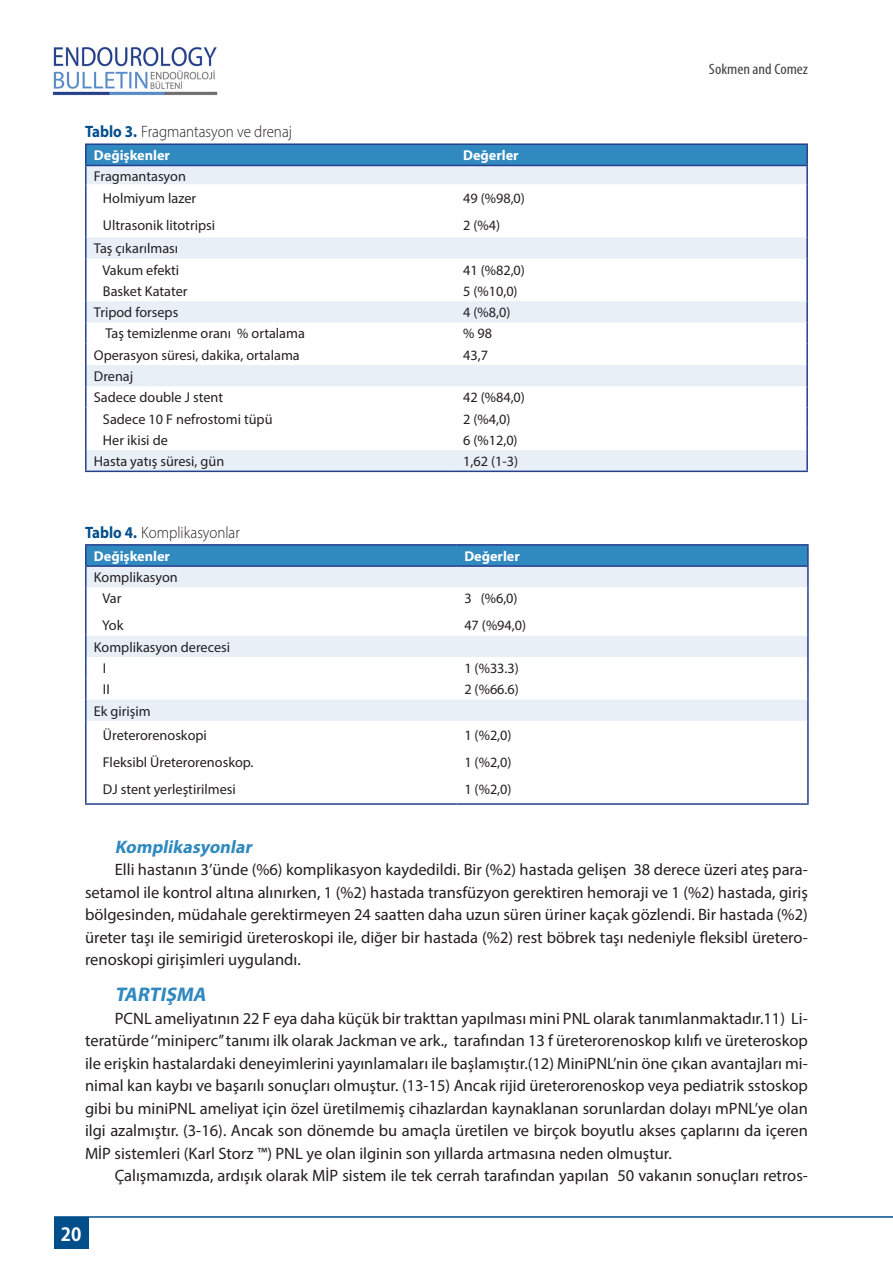
<style>
.page{position:relative;width:893px;height:1263px;background:#fff}
.page>*{position:absolute;margin:0;border:0;box-sizing:border-box;transform-origin:0 0}
.t1{font:italic 700 19.8px "Myriad Pro";color:#3089bf}
.t2{font:italic 700 18.15px "Myriad Pro";color:#3089bf}
.t3{font:700 18px "Koz Go Pr 6 N";color:#fff}
.t4{font:16.5px/22.5px "Myriad Pro";color:#231f20;text-align:justify}
.t5{font:300 16.5px "Myriad Pro";color:#231f20;scale:.91 1}
.t6{font:condensed 15px "Myriad Pro";color:#444445;scale:1.1 1}
.t7{font:14.25px/27px "Myriad Pro";color:#231f20}
.t8{font:700 14.25px "Myriad Pro";color:#fff}
.s1{font-weight:700;color:#004e8a}
</style>
<div class="page">
<img style="left:52px;top:47px;width:166px;height:49px">
<div style="left:54px;top:1217px;width:34px;height:32px;background:#004e8a"></div>
<hr style="left:54px;top:1216px;width:839px;height:2px;background:#004e8a">
<svg style="left:87px;top:237px;width:719px;height:234px"></svg>
<hr style="left:85px;top:143px;width:370px;height:2px;background:#253f8e">
<hr style="left:455px;top:143px;width:353px;height:2px;background:#253f8e">
<svg style="left:85px;top:144px;width:723px;height:40px;background:#80b1d4"></svg>
<hr style="left:85px;top:184px;width:2px;height:53px;background:#253f8e">
<hr style="left:806px;top:184px;width:2px;height:53px;background:#253f8e">
<hr style="left:85px;top:237px;width:2px;height:22px;background:#253f8e">
<hr style="left:806px;top:237px;width:2px;height:22px;background:#253f8e">
<hr style="left:85px;top:259px;width:2px;height:21px;background:#253f8e">
<hr style="left:806px;top:259px;width:2px;height:21px;background:#253f8e">
<hr style="left:85px;top:280px;width:2px;height:21px;background:#253f8e">
<hr style="left:806px;top:280px;width:2px;height:21px;background:#253f8e">
<hr style="left:85px;top:301px;width:2px;height:21px;background:#253f8e">
<hr style="left:806px;top:301px;width:2px;height:21px;background:#253f8e">
<hr style="left:85px;top:322px;width:2px;height:22px;background:#253f8e">
<hr style="left:806px;top:322px;width:2px;height:22px;background:#253f8e">
<hr style="left:85px;top:344px;width:2px;height:21px;background:#253f8e">
<hr style="left:806px;top:344px;width:2px;height:21px;background:#253f8e">
<hr style="left:85px;top:365px;width:2px;height:21px;background:#253f8e">
<hr style="left:806px;top:365px;width:2px;height:21px;background:#253f8e">
<hr style="left:85px;top:386px;width:2px;height:22px;background:#253f8e">
<hr style="left:806px;top:386px;width:2px;height:22px;background:#253f8e">
<hr style="left:85px;top:408px;width:2px;height:21px;background:#253f8e">
<hr style="left:806px;top:408px;width:2px;height:21px;background:#253f8e">
<hr style="left:85px;top:429px;width:2px;height:21px;background:#253f8e">
<hr style="left:806px;top:429px;width:2px;height:21px;background:#253f8e">
<hr style="left:85px;top:450px;width:2px;height:21px;background:#253f8e">
<hr style="left:806px;top:450px;width:2px;height:21px;background:#253f8e">
<hr style="left:85px;top:471px;width:370px;height:1px;background:#253f8e">
<hr style="left:455px;top:471px;width:353px;height:1px;background:#253f8e">
<svg style="left:87px;top:567px;width:720px;height:154px"></svg>
<hr style="left:85px;top:565px;width:371px;height:2px;background:#253f8e">
<hr style="left:456px;top:565px;width:353px;height:2px;background:#253f8e">
<hr style="left:85px;top:544px;width:371px;height:2px;background:#253f8e">
<hr style="left:456px;top:544px;width:353px;height:2px;background:#253f8e">
<svg style="left:85px;top:545px;width:724px;height:21px;background:#2f84bb"></svg>
<hr style="left:85px;top:567px;width:2px;height:20px;background:#253f8e">
<hr style="left:807px;top:567px;width:2px;height:20px;background:#253f8e">
<hr style="left:85px;top:587px;width:2px;height:49px;background:#253f8e">
<hr style="left:807px;top:587px;width:2px;height:49px;background:#253f8e">
<hr style="left:85px;top:636px;width:2px;height:21px;background:#253f8e">
<hr style="left:807px;top:636px;width:2px;height:21px;background:#253f8e">
<hr style="left:85px;top:657px;width:2px;height:21px;background:#253f8e">
<hr style="left:807px;top:657px;width:2px;height:21px;background:#253f8e">
<hr style="left:85px;top:678px;width:2px;height:21px;background:#253f8e">
<hr style="left:807px;top:678px;width:2px;height:21px;background:#253f8e">
<hr style="left:85px;top:699px;width:2px;height:22px;background:#253f8e">
<hr style="left:807px;top:699px;width:2px;height:22px;background:#253f8e">
<hr style="left:85px;top:721px;width:2px;height:82px;background:#253f8e">
<hr style="left:807px;top:721px;width:2px;height:82px;background:#253f8e">
<hr style="left:85px;top:803px;width:371px;height:2px;background:#253f8e">
<hr style="left:456px;top:803px;width:353px;height:2px;background:#253f8e">
<p class="t5" style="left:85px;top:122px;width:229px"><span class="s1">Tablo 3.</span> Fragmantasyon ve drenaj</p>
<p class="t8" style="left:94px;top:146px;width:78px">Değişkenler</p>
<p class="t8" style="left:463px;top:146px;width:57px">Değerler</p>
<p class="t7" style="left:103px;top:165px;width:95px;line-height:22px;text-indent:-9px">Fragmantasyon<br>Holmiyum lazer</p>
<p class="t7" style="left:103px;top:211px;width:114px">Ultrasonik litotripsi</p>
<p class="t7" style="left:463px;top:184px;width:63px">49 (%98,0)<br>2 (%4)</p>
<p class="t7" style="left:94px;top:238px;width:87px;line-height:21.3px;text-align:right">Taş çıkarılması<br>Vakum efekti</p>
<p class="t7" style="left:463px;top:256px;width:63px">41 (%82,0)</p>
<p class="t7" style="left:103px;top:277px;width:86px">Basket Katater</p>
<p class="t7" style="left:463px;top:277px;width:56px">5 (%10,0)</p>
<p class="t7" style="left:94px;top:299px;width:86px">Tripod forseps</p>
<p class="t7" style="left:463px;top:299px;width:49px">4 (%8,0)</p>
<p class="t7" style="left:105px;top:320px;width:201px">Taş temizlenme oranı % ortalama</p>
<p class="t7" style="left:463px;top:320px;width:30px">% 98</p>
<p class="t7" style="left:94px;top:341px;width:207px">Operasyon süresi, dakika, ortalama</p>
<p class="t7" style="left:463px;top:341px;width:26px">43,7</p>
<p class="t7" style="left:94px;top:365px;width:131px;line-height:21.3px">Drenaj<br>Sadece double J stent</p>
<p class="t7" style="left:463px;top:384px;width:63px">42 (%84,0)</p>
<p class="t7" style="left:103px;top:405px;width:171px">Sadece 10 F nefrostomi tüpü</p>
<p class="t7" style="left:463px;top:405px;width:49px">2 (%4,0)</p>
<p class="t7" style="left:103px;top:426px;width:66px">Her ikisi de</p>
<p class="t7" style="left:463px;top:426px;width:56px">6 (%12,0)</p>
<p class="t7" style="left:94px;top:447px;width:132px">Hasta yatış süresi, gün</p>
<p class="t7" style="left:463px;top:447px;width:56px">1,62 (1-3)</p>
<p class="t5" style="left:85px;top:523px;width:172px"><span class="s1">Tablo 4.</span> Komplikasyonlar</p>
<p class="t8" style="left:94px;top:547px;width:78px">Değişkenler</p>
<p class="t8" style="left:464px;top:547px;width:57px">Değerler</p>
<p class="t7" style="left:102px;top:567px;width:77px;line-height:21px;text-indent:-9px">Komplikasyon<br>Var</p>
<p class="t7" style="left:102px;top:612px;width:23px">Yok</p>
<p class="t7" style="left:464px;top:585px;width:63px">3 (%6,0)<br>47 (%94,0)</p>
<p class="t7" style="left:103px;top:636px;width:129px;line-height:21.3px;text-indent:-9px">Komplikasyon derecesi<br>I</p>
<p class="t7" style="left:464px;top:654px;width:56px">1 (%33.3)</p>
<p class="t7" style="left:103px;top:676px;width:8px">II</p>
<p class="t7" style="left:464px;top:676px;width:56px">2 (%66.6)</p>
<p class="t7" style="left:103px;top:698px;width:105px;line-height:24.9px;text-indent:-9px">Ek girişim<br>Üreterorenoskopi</p>
<p class="t7" style="left:103px;top:749px;width:152px">Fleksibl Üreterorenoskop.<br>DJ stent yerleştirilmesi</p>
<p class="t7" style="left:464px;top:722px;width:49px;text-align:justify">1 (%2,0)<br>1 (%2,0)<br>1 (%2,0)</p>
<p class="t6" style="left:709px;top:60px;width:91px">Sokmen and Comez</p>
<p class="t2" style="left:115px;top:835px;width:142px">Komplikasyonlar</p>
<p class="t4" style="left:85px;top:858px;width:724px;text-indent:30px">Elli hastanın 3’ünde (%6) komplikasyon kaydedildi. Bir (%2) hastada gelişen 38 derece üzeri ateş para&shy;setamol ile kontrol altına alınırken, 1 (%2) hastada transfüzyon gerektiren hemoraji ve 1 (%2) hastada, giriş bölgesinden, müdahale gerektirmeyen 24 saatten daha uzun süren üriner kaçak gözlendi. Bir hastada (%2) üreter taşı ile semirigid üreteroskopi ile, diğer bir hastada (%2) rest böbrek taşı nedeniyle fleksibl üretero&shy;renoskopi girişimleri uygulandı.</p>
<p class="t1" style="left:115px;top:982px;width:97px">TARTIŞMA</p>
<p class="t4" style="left:85px;top:1007px;width:724px;text-indent:30px">PCNL ameliyatının 22 F eya daha küçük bir trakttan yapılması mini PNL olarak tanımlanmaktadır.11) Li&shy;teratürde ‘’miniperc’’ tanımı ilk olarak Jackman ve ark., tarafından 13 f üreterorenoskop kılıfı ve üreteroskop ile erişkin hastalardaki deneyimlerini yayınlamaları ile başlamıştır.(12) MiniPNL’nin öne çıkan avantajları mi&shy;nimal kan kaybı ve başarılı sonuçları olmuştur. (13-15) Ancak rijid üreterorenoskop veya pediatrik sstoskop gibi bu miniPNL ameliyat için özel üretilmemiş cihazlardan kaynaklanan sorunlardan dolayı mPNL’ye olan ilgi azalmıştır. (3-16). Ancak son dönemde bu amaçla üretilen ve birçok boyutlu akses çaplarını da içeren MİP sistemleri (Karl Storz ™) PNL ye olan ilginin son yıllarda artmasına neden olmuştur.</p>
<p class="t4" style="left:115px;top:1164px;width:695px">Çalışmamızda, ardışık olarak MİP sistem ile tek cerrah tarafından yapılan 50 vakanın sonuçları retros-</p>
<p class="t3" style="left:61px;top:1224px;width:22px">20</p>
</div>
